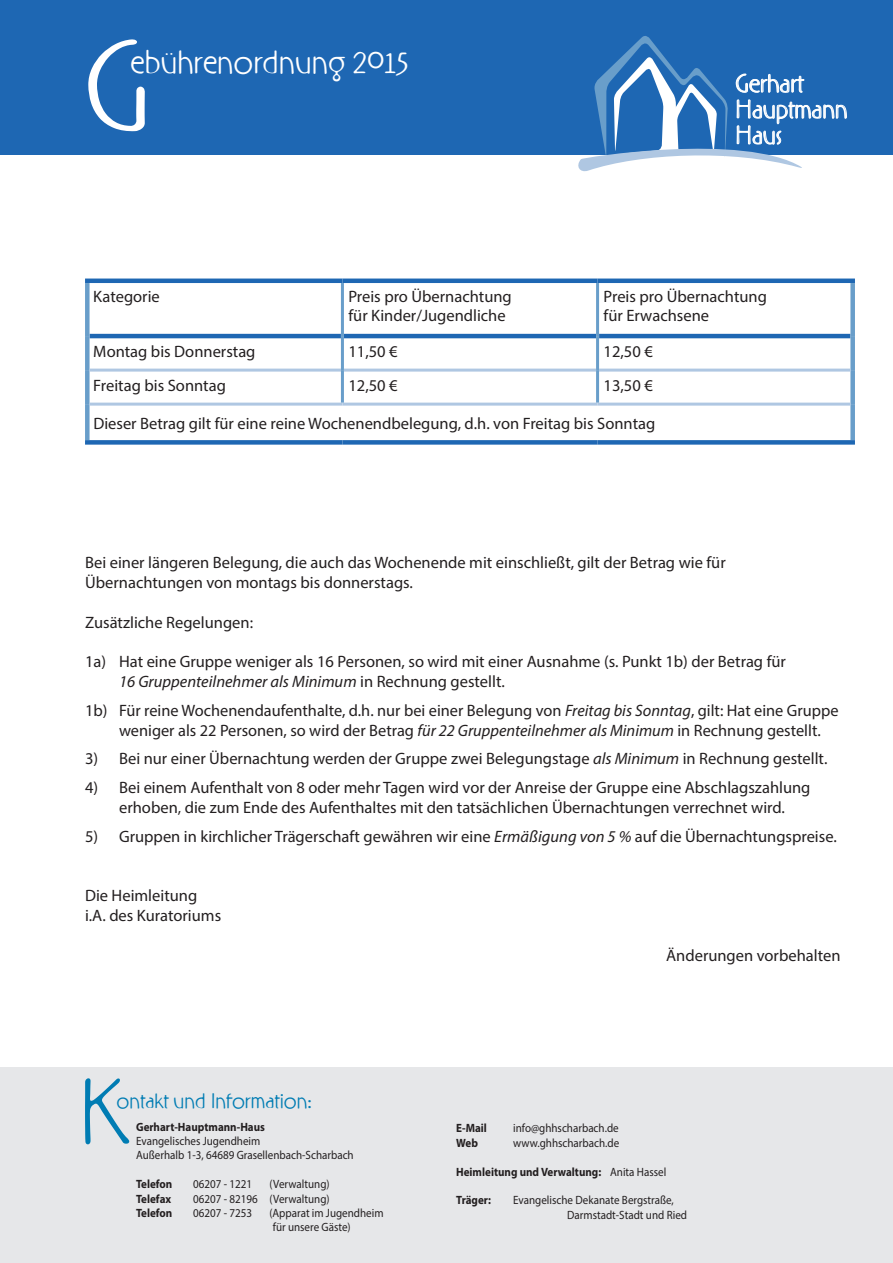
<style>
.page{position:relative;width:893px;height:1263px;background:#fff}
.page>*{position:absolute;margin:0;border:0;box-sizing:border-box;transform-origin:0 0}
.t1{font:160.8px "Rx Five Zero";color:#fff}
.t2{font:116.85px "Rx Five Zero";color:#007cb3;scale:.87 1}
.t3{font:41.25px "Rx Five Zero";color:#fff}
.t4{font:31.95px/25.8px "Rx Five Zero";color:#fff}
.t5{font:27px "Rx Five Zero";color:#007cb3}
.t6{font:16.5px/19.8px "Myriad Pro";color:#231f20}
.t7{font:12px/14.4px "Myriad Pro";color:#231f20;scale:.92 1}
.t8{font:700 12px "Myriad Pro";color:#231f20;scale:.92 1}
.s1{font-style:italic}
.s2{font-weight:400}
</style>
<div class="page">
<div style="left:0;top:1067px;width:893px;height:196px;background:#e6e7e9"></div>
<hr style="left:85px;top:279px;width:257px;height:4px;background:#1e67b3">
<hr style="left:342px;top:279px;width:256px;height:4px;background:#1e67b3">
<hr style="left:598px;top:279px;width:257px;height:4px;background:#1e67b3">
<hr style="left:90px;top:334px;width:251px;height:4px;background:#1e67b3">
<hr style="left:344px;top:334px;width:252px;height:4px;background:#1e67b3">
<hr style="left:599px;top:334px;width:251px;height:4px;background:#1e67b3">
<div style="left:85px;top:283px;width:5px;height:53px;background:#699eca"></div>
<div style="left:850px;top:283px;width:5px;height:53px;background:#699eca"></div>
<div style="left:85px;top:336px;width:5px;height:34px;background:#699eca"></div>
<div style="left:850px;top:336px;width:5px;height:34px;background:#699eca"></div>
<div style="left:85px;top:370px;width:5px;height:34px;background:#699eca"></div>
<div style="left:850px;top:370px;width:5px;height:34px;background:#699eca"></div>
<div style="left:85px;top:404px;width:5px;height:36px;background:#699eca"></div>
<div style="left:850px;top:404px;width:5px;height:36px;background:#699eca"></div>
<hr style="left:90px;top:369px;width:251px;height:3px;background:#afc7e2">
<hr style="left:344px;top:369px;width:252px;height:3px;background:#afc7e2">
<hr style="left:599px;top:369px;width:251px;height:3px;background:#afc7e2">
<hr style="left:90px;top:403px;width:252px;height:3px;background:#afc7e2">
<hr style="left:342px;top:403px;width:256px;height:3px;background:#afc7e2">
<hr style="left:598px;top:403px;width:252px;height:3px;background:#afc7e2">
<hr style="left:341px;top:336px;width:3px;height:34px;background:#699eca">
<hr style="left:596px;top:336px;width:3px;height:34px;background:#699eca">
<hr style="left:341px;top:370px;width:3px;height:33px;background:#699eca">
<hr style="left:596px;top:370px;width:3px;height:33px;background:#699eca">
<hr style="left:341px;top:283px;width:3px;height:53px;background:#699eca">
<hr style="left:596px;top:283px;width:3px;height:53px;background:#699eca">
<div style="left:85px;top:440px;width:257px;height:5px;background:#1e67b3"></div>
<div style="left:342px;top:440px;width:256px;height:5px;background:#1e67b3"></div>
<div style="left:598px;top:440px;width:257px;height:5px;background:#1e67b3"></div>
<div style="left:0;top:0;width:893px;height:155px;background:#1e67b3"></div>
<svg style="left:578px;top:36px;width:269px;height:136px"></svg>
<h1 class="t1" style="left:81px;top:6px;width:71px">G</h1>
<h3 class="t3" style="left:130px;top:41px;width:280px">ebührenordnung 2015</h3>
<h3 class="t4" style="left:735px;top:71px;width:114px">Gerhart<br>Hauptmann<br>Haus</h3>
<p class="t6" style="left:93px;top:286px;width:68px">Kategorie</p>
<p class="t6" style="left:348px;top:286px;width:165px">Preis pro Übernachtung für Kinder/Jugendliche</p>
<p class="t6" style="left:604px;top:286px;width:165px">Preis pro Übernachtung für Erwachsene</p>
<p class="t6" style="left:93px;top:341px;width:164px">Montag bis Donnerstag</p>
<p class="t6" style="left:348px;top:341px;width:51px">11,50 €</p>
<p class="t6" style="left:604px;top:341px;width:51px">12,50 €</p>
<p class="t6" style="left:93px;top:375px;width:134px">Freitag bis Sonntag</p>
<p class="t6" style="left:348px;top:375px;width:51px">12,50 €</p>
<p class="t6" style="left:604px;top:375px;width:51px">13,50 €</p>
<p class="t6" style="left:93px;top:414px;width:563px">Dieser Betrag gilt für eine reine Wochenendbelegung, d.h. von Freitag bis Sonntag</p>
<p class="t6" style="left:85px;top:552px;width:642px">Bei einer längeren Belegung, die auch das Wochenende mit einschließt, gilt der Betrag wie für<br>Übernachtungen von montags bis donnerstags.</p>
<p class="t6" style="left:85px;top:612px;width:170px">Zusätzliche Regelungen:</p>
<p class="t6" style="left:119px;top:651px;width:668px;text-indent:-34px">1a) Hat eine Gruppe weniger als 16 Personen, so wird mit einer Ausnahme (s. Punkt 1b) der Betrag für<br><span class="s1">16 Gruppenteilnehmer als Minimum</span> in Rechnung gestellt.</p>
<p class="t6" style="left:119px;top:700px;width:721px;text-indent:-34px">1b) Für reine Wochenendaufenthalte, d.h. nur bei einer Belegung von <span class="s1">Freitag bis Sonntag</span>, gilt: Hat eine Gruppe weniger als 22 Personen, so wird der Betrag <span class="s1">für 22 Gruppenteilnehmer als Minimum</span> in Rechnung gestellt.</p>
<p class="t6" style="left:85px;top:749px;width:744px">3) Bei nur einer Übernachtung werden der Gruppe zwei Belegungstage <span class="s1">als Minimum</span> in Rechnung gestellt.</p>
<p class="t6" style="left:85px;top:777px;width:727px;text-align:center">4) Bei einem Aufenthalt von 8 oder mehr Tagen wird vor der Anreise der Gruppe eine Abschlagszahlung erhoben‚ die zum Ende des Aufenthaltes mit den tatsächlichen Übernachtungen verrechnet wird.</p>
<p class="t6" style="left:85px;top:826px;width:753px">5) Gruppen in kirchlicher Trägerschaft gewähren wir eine <span class="s1">Ermäßigung von 5 %</span> auf die Übernachtungspreise.</p>
<p class="t6" style="left:85px;top:885px;width:138px">Die Heimleitung i.A. des Kuratoriums</p>
<h2 class="t2" style="left:78px;top:1054px;width:59px">K</h2>
<h3 class="t5" style="left:117px;top:1087px;width:197px">ontakt und Information:</h3>
<p class="t8" style="left:136px;top:1119px;width:142px">Gerhart-Hauptmann-Haus</p>
<p class="t7" style="left:136px;top:1133px;width:238px">Evangelisches Jugendheim<br>Außerhalb 1-3, 64689 Grasellenbach-Scharbach</p>
<p class="t8" style="left:136px;top:1176px;width:41px">Telefon</p>
<p class="t7" style="left:193px;top:1177px;width:66px">06207 - 1221</p>
<p class="t7" style="left:270px;top:1177px;width:67px">(Verwaltung)</p>
<p class="t8" style="left:136px;top:1191px;width:40px">Telefax</p>
<p class="t7" style="left:193px;top:1191px;width:150px">06207 - 82196 (Verwaltung)</p>
<p class="t8" style="left:136px;top:1205px;width:41px">Telefon</p>
<p class="t7" style="left:193px;top:1205px;width:66px">06207 - 7253</p>
<p class="t7" style="left:270px;top:1205px;width:125px">(Apparat im Jugendheim für unsere Gäste)</p>
<p class="t6" style="left:666px;top:945px;width:176px">Änderungen vorbehalten</p>
<p class="t8" style="left:456px;top:1120px;width:35px">E-Mail</p>
<p class="t7" style="left:513px;top:1121px;width:116px">info@ghhscharbach.de</p>
<p class="t8" style="left:456px;top:1135px;width:25px">Web</p>
<p class="t7" style="left:513px;top:1135px;width:117px">www.ghhscharbach.de</p>
<p class="t8" style="left:456px;top:1164px;width:230px">Heimleitung und Verwaltung: <span class="s2">Anita Hassel</span></p>
<p class="t8" style="left:456px;top:1192px;width:39px">Träger:</p>
<p class="t7" style="left:567px;top:1193px;width:132px;text-indent:-54px">Evangelische Dekanate Bergstraße,<br>Darmstadt-Stadt und Ried</p>
</div>
